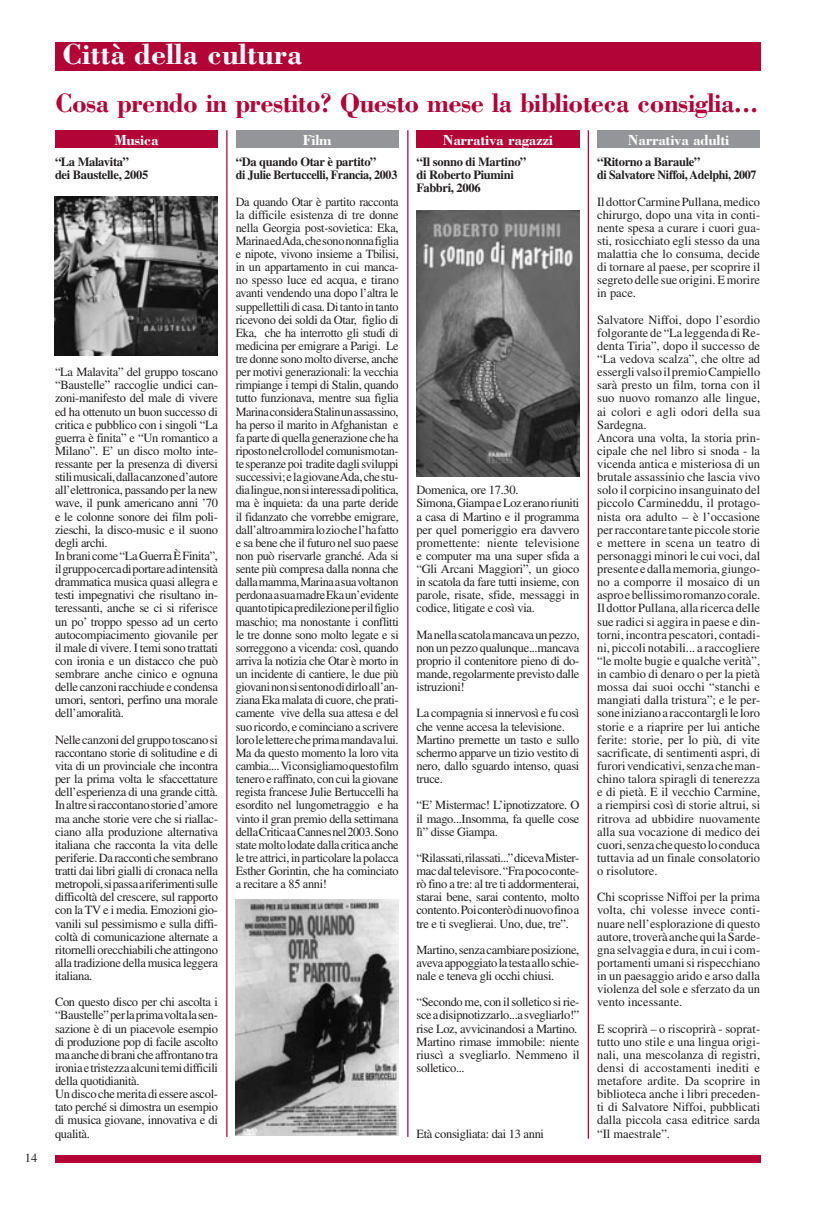
<style>
.page{position:relative;width:815px;height:1205px;background:#fff}
.page>*{position:absolute;margin:0;border:0;box-sizing:border-box;transform-origin:0 0}
.t1{font:700 30px "Bodoni";color:#fff}
.t2{font:700 27.5px "Bodoni";letter-spacing:-.02em;color:#b30437;scale:.96 1}
.t3{font:700 15px "Bodoni";letter-spacing:-.02em;color:#fff}
.t4{font:12.5px/13.1px "Times";letter-spacing:-.02em;color:#231f20;text-align:justify}
.t5{font:12.5px/13.1px "Times";color:#231f20}
.t6{font:700 12.5px/13.1px "Times";letter-spacing:-.025em;color:#231f20}
</style>
<div class="page">
<div style="left:55px;top:43px;width:705px;height:28px;background:#b30437"></div>
<div style="left:55px;top:130px;width:163px;height:18px;background:#b30437"></div>
<div style="left:236px;top:130px;width:163px;height:18px;background:#939598"></div>
<div style="left:416px;top:130px;width:163px;height:18px;background:#b30437"></div>
<div style="left:597px;top:130px;width:163px;height:18px;background:#939598"></div>
<div style="left:55px;top:1154px;width:705px;height:8px;background:#b30437"></div>
<hr style="left:226px;top:130px;width:1px;height:1007px;background:#b30437">
<hr style="left:407px;top:130px;width:1px;height:1007px;background:#b30437">
<hr style="left:588px;top:130px;width:1px;height:1008px;background:#b30437">
<img style="left:55px;top:196px;width:163px;height:160px">
<img style="left:236px;top:900px;width:163px;height:235px">
<img style="left:416px;top:210px;width:163px;height:266px">
<p class="t4" style="left:25px;top:1151px;width:14px">14</p>
<h1 class="t1" style="left:62px;top:36px;width:242px">Città della cultura</h1>
<h2 class="t2" style="left:55px;top:86px;width:735px">Cosa prendo in prestito? Questo mese la biblioteca consiglia...</h2>
<p class="t3" style="left:114px;top:131px;width:46px">Musica</p>
<p class="t3" style="left:303px;top:131px;width:31px">Film</p>
<p class="t3" style="left:443px;top:131px;width:112px">Narrativa ragazzi</p>
<p class="t3" style="left:628px;top:131px;width:103px">Narrativa adulti</p>
<p class="t6" style="left:55px;top:155px;width:95px">“La Malavita”<br>dei Baustelle, 2005</p>
<p class="t4" style="left:55px;top:365px;width:165px;text-align:left">“La Malavita” del gruppo toscano “Baustelle” raccoglie undici can&shy;zoni-manifesto del male di vivere ed ha ottenuto un buon successo di critica e pubblico con i singoli “La guerra è finita” e “Un romantico a Milano”. E’ un disco molto inte&shy;ressante per la presenza di diversi stili musicali, dalla canzone d’autore all’elettronica, passando per la new wave, il punk americano anni ’70 e le colonne sonore dei film poli&shy;zieschi, la disco-music e il suono degli archi.<br>In brani come “La Guerra È Finita”, il gruppo cerca di portare ad intensità drammatica musica quasi allegra e testi impegnativi che risultano in&shy;teressanti, anche se ci si riferisce un po’ troppo spesso ad un certo autocompiacimento giovanile per il male di vivere. I temi sono trattati con ironia e un distacco che può sembrare anche cinico e ognuna delle canzoni racchiude e condensa umori, sentori, perfino una morale dell’amoralità.</p>
<p class="t4" style="left:55px;top:733px;width:165px">Nelle canzoni del gruppo toscano si raccontano storie di solitudine e di vita di un provinciale che incontra per la prima volta le sfaccettature dell’esperienza di una grande città.<br>In altre si raccontano storie d’amore ma anche storie vere che si riallac&shy;ciano alla produzione alternativa italiana che racconta la vita delle periferie. Da racconti che sembrano tratti dai libri gialli di cronaca nella metropoli, si passa a riferimenti sulle difficoltà del crescere, sul rapporto con la TV e i media. Emozioni gio&shy;vanili sul pessimismo e sulla diffi&shy;coltà di comunicazione alternate a ritornelli orecchiabili che attingono alla tradizione della musica leggera italiana.</p>
<p class="t4" style="left:55px;top:995px;width:165px;text-align:left">Con questo disco per chi ascolta i “Baustelle” per la prima volta la sen&shy;sazione è di un piacevole esempio di produzione pop di facile ascolto ma anche di brani che affrontano tra ironia e tristezza alcuni temi difficili della quotidianità.<br>Un disco che merita di essere ascol&shy;tato perché si dimostra un esempio di musica giovane, innovativa e di qualità.</p>
<p class="t6" style="left:236px;top:155px;width:163px">“Da quando Otar è partito”<br>di Julie Bertuccelli, Francia, 2003</p>
<p class="t4" style="left:236px;top:195px;width:165px">Da quando Otar è partito racconta la difficile esistenza di tre donne nella Georgia post-sovietica: Eka, Marina ed Ada, che sono nonna figlia e nipote, vivono insieme a Tbilisi, in un appartamento in cui manca&shy;no spesso luce ed acqua, e tirano avanti vendendo una dopo l’altra le suppellettili di casa. Di tanto in tanto ricevono dei soldi da Otar, figlio di Eka, che ha interrotto gli studi di medicina per emigrare a Parigi. Le tre donne sono molto diverse, anche per motivi generazionali: la vecchia rimpiange i tempi di Stalin, quando tutto funzionava, mentre sua figlia Marina considera Stalin un assassino, ha perso il marito in Afghanistan e fa parte di quella generazione che ha riposto nel crollo del comunismo tan&shy;te speranze poi tradite dagli sviluppi successivi; e la giovane Ada, che stu&shy;dia lingue, non si interessa di politica, ma è inquieta: da una parte deride il fidanzato che vorrebbe emigrare, dall’altro ammira lo zio che l’ha fatto e sa bene che il futuro nel suo paese non può riservarle granché. Ada si sente più compresa dalla nonna che dalla mamma, Marina a sua volta non perdona a sua madre Eka un’evidente quanto tipica predilezione per il figlio maschio; ma nonostante i conflitti le tre donne sono molto legate e si sorreggono a vicenda: così, quando arriva la notizia che Otar è morto in un incidente di cantiere, le due più giovani non si sentono di dirlo all’an&shy;ziana Eka malata di cuore, che prati&shy;camente vive della sua attesa e del suo ricordo, e cominciano a scrivere loro le lettere che prima mandava lui.<br>Ma da questo momento la loro vita cambia.... Vi consigliamo questo film tenero e raffinato, con cui la giovane regista francese Julie Bertuccelli ha esordito nel lungometraggio e ha vinto il gran premio della settimana della Critica a Cannes nel 2003. Sono state molto lodate dalla critica anche le tre attrici, in particolare la polacca Esther Gorintin, che ha cominciato a recitare a 85 anni!</p>
<p class="t6" style="left:416px;top:155px;width:112px">“Il sonno di Martino” di Roberto Piumini<br>Fabbri, 2006</p>
<p class="t4" style="left:416px;top:483px;width:165px;text-align:left">Domenica, ore 17.30.<br>Simona, Giampa e Loz erano riuniti a casa di Martino e il programma per quel pomeriggio era davvero promettente: niente televisione e computer ma una super sfida a “Gli Arcani Maggiori”, un gioco in scatola da fare tutti insieme, con parole, risate, sfide, messaggi in codice, litigate e così via.</p>
<p class="t4" style="left:416px;top:628px;width:165px">Ma nella scatola mancava un pezzo, non un pezzo qualunque...mancava proprio il contenitore pieno di do&shy;mande, regolarmente previsto dalle istruzioni!</p>
<p class="t4" style="left:416px;top:707px;width:165px;text-align:left">La compagnia si innervosì e fu così che venne accesa la televisione.<br>Martino premette un tasto e sullo schermo apparve un tizio vestito di nero, dallo sguardo intenso, quasi truce.</p>
<p class="t4" style="left:416px;top:798px;width:165px">“E’ Mistermac! L’ipnotizzatore. O il mago...Insomma, fa quelle cose lì” disse Giampa.</p>
<p class="t4" style="left:416px;top:851px;width:165px">“Rilassati, rilassati...” diceva Mister&shy;mac dal televisore. “Fra poco conte&shy;rò fino a tre: al tre ti addormenterai, starai bene, sarai contento, molto contento. Poi conterò di nuovo fino a tre e ti sveglierai. Uno, due, tre”.</p>
<p class="t4" style="left:416px;top:943px;width:164px">Martino, senza cambiare posizione, aveva appoggiato la testa allo schie&shy;nale e teneva gli occhi chiusi.</p>
<p class="t4" style="left:416px;top:995px;width:165px;text-align:left">“Secondo me, con il solletico si rie&shy;sce a disipnotizzarlo...a svegliarlo!” rise Loz, avvicinandosi a Martino.<br>Martino rimase immobile: niente riuscì a svegliarlo. Nemmeno il solletico...</p>
<p class="t4" style="left:416px;top:1127px;width:129px">Età consigliata: dai 13 anni</p>
<p class="t6" style="left:597px;top:155px;width:161px">“Ritorno a Baraule”<br>di Salvatore Niffoi, Adelphi, 2007</p>
<p class="t4" style="left:597px;top:195px;width:165px">Il dottor Carmine Pullana, medico chirurgo, dopo una vita in conti&shy;nente spesa a curare i cuori gua&shy;sti, rosicchiato egli stesso da una malattia che lo consuma, decide di tornare al paese, per scoprire il segreto delle sue origini. E morire in pace.</p>
<p class="t5" style="left:597px;top:313px;width:165px">Salvatore Niffoi, dopo l’esordio folgorante de “La leggenda di Re&shy;denta Tiria”, dopo il successo de “La vedova scalza”, che oltre ad essergli valso il premio Campiello sarà presto un film, torna con il suo nuovo romanzo alle lingue, ai colori e agli odori della sua<br>Sardegna.<br>Ancora una volta, la storia prin&shy;cipale che nel libro si snoda - la vicenda antica e misteriosa di un brutale assassinio che lascia vivo solo il corpicino insanguinato del piccolo Carmineddu, il protago&shy;nista ora adulto – è l’occasione per raccontare tante piccole storie e mettere in scena un teatro di personaggi minori le cui voci, dal presente e dalla memoria, giungo&shy;no a comporre il mosaico di un aspro e bellissimo romanzo corale.<br>Il dottor Pullana, alla ricerca delle sue radici si aggira in paese e din&shy;torni, incontra pescatori, contadi&shy;ni, piccoli notabili... a raccogliere “le molte bugie e qualche verità”, in cambio di denaro o per la pietà mossa dai suoi occhi “stanchi e mangiati dalla tristura”; e le per&shy;sone iniziano a raccontargli le loro storie e a riaprire per lui antiche ferite: storie, per lo più, di vite sacrificate, di sentimenti aspri, di furori vendicativi, senza che man&shy;chino talora spiragli di tenerezza e di pietà. E il vecchio Carmine, a riempirsi così di storie altrui, si ritrova ad ubbidire nuovamente alla sua vocazione di medico dei cuori, senza che questo lo conduca tuttavia ad un finale consolatorio o risolutore.</p>
<p class="t4" style="left:597px;top:890px;width:165px">Chi scoprisse Niffoi per la prima volta, chi volesse invece conti&shy;nuare nell’esplorazione di questo autore, troverà anche qui la Sarde&shy;gna selvaggia e dura, in cui i com&shy;portamenti umani si rispecchiano in un paesaggio arido e arso dalla violenza del sole e sferzato da un vento incessante.</p>
<p class="t4" style="left:597px;top:1022px;width:165px">E scoprirà – o riscoprirà - soprat&shy;tutto uno stile e una lingua origi&shy;nali, una mescolanza di registri, densi di accostamenti inediti e metafore ardite. Da scoprire in biblioteca anche i libri preceden&shy;ti di Salvatore Niffoi, pubblicati dalla piccola casa editrice sarda “Il maestrale”.</p>
</div>
